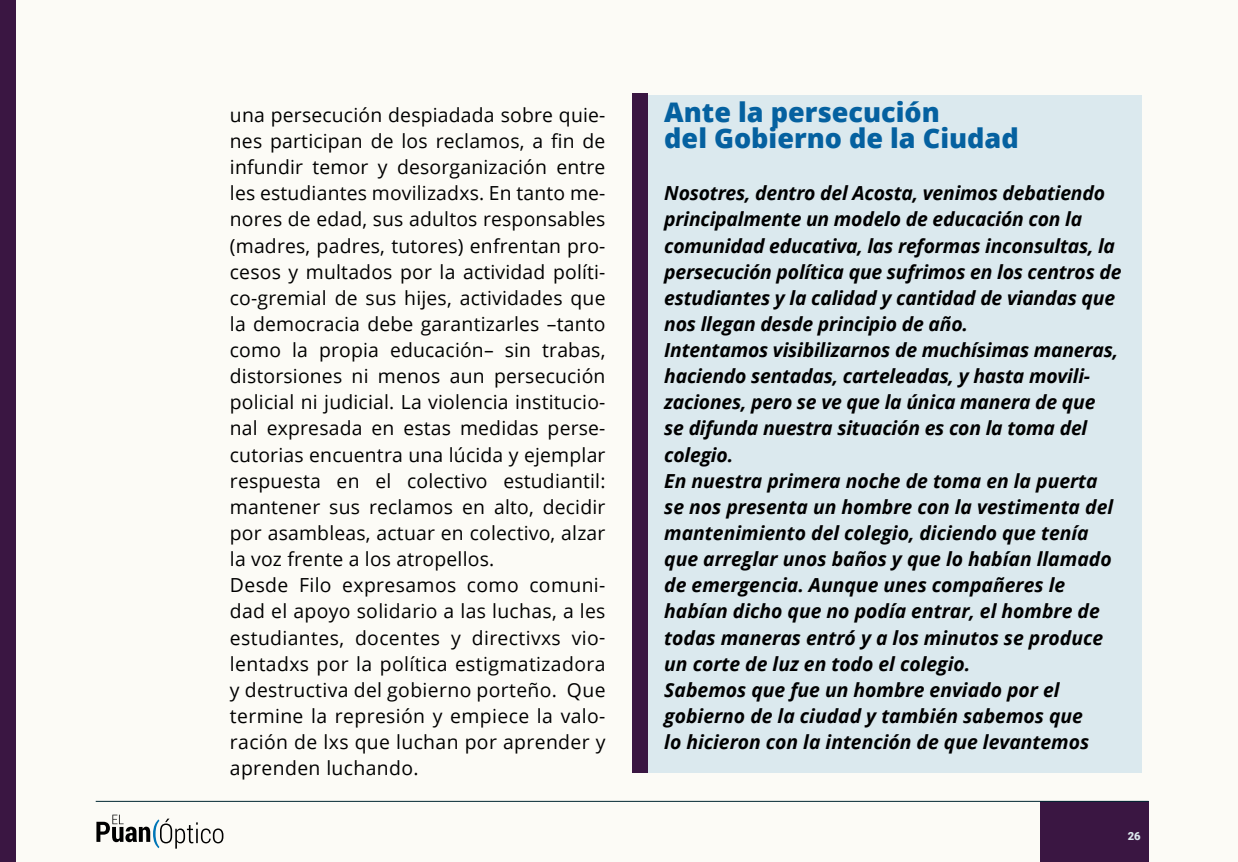
<style>
.page{position:relative;width:1238px;height:862px;background:#fff}
.page>*{position:absolute;margin:0;border:0;box-sizing:border-box;transform-origin:0 0}
.t1{font:800 27px/26.1px "Open Sans";color:#0561a0}
.t2{font:19.35px/26.1px "Open Sans";letter-spacing:.01em;color:#000}
.t3{font:italic 700 19.35px/26.1px "Open Sans";letter-spacing:-.01em;color:#000}
.t4{font:900 11.25px "Roboto";color:#dbe9ee}
</style>
<div class="page">
<div style="left:0;top:0;width:1237px;height:861px;background:#fcfbf6"></div>
<div style="left:0;top:0;width:16px;height:861px;background:#3a1642"></div>
<div style="left:1039px;top:800px;width:109px;height:61px;background:#3a1642"></div>
<hr style="left:96px;top:800px;width:1052px;height:1px;background:#002732">
<svg style="left:96px;top:814px;width:127px;height:34px"></svg>
<div style="left:632px;top:96px;width:510px;height:676px;background:#dbe9ee"></div>
<div style="left:632px;top:94px;width:16px;height:678px;background:#3a1642"></div>
<p class="t2" style="left:230px;top:101px;width:377px">una persecución despiadada sobre quie&shy;nes participan de los reclamos, a fin de infundir temor y desorganización entre les estudiantes movilizadxs. En tanto me&shy;nores de edad, sus adultos responsables (madres, padres, tutores) enfrentan pro&shy;cesos y multados por la actividad políti&shy;co-gremial de sus hijes, actividades que la democracia debe garantizarles –tanto como la propia educación– sin trabas, distorsiones ni menos aun persecución policial ni judicial. La violencia institucio&shy;nal expresada en estas medidas perse&shy;cutorias encuentra una lúcida y ejemplar respuesta en el colectivo estudiantil: mantener sus reclamos en alto, decidir por asambleas, actuar en colectivo, alzar la voz frente a los atropellos.<br>Desde Filo expresamos como comuni&shy;dad el apoyo solidario a las luchas, a les estudiantes, docentes y directivxs vio&shy;lentadxs por la política estigmatizadora y destructiva del gobierno porteño. Que termine la represión y empiece la valo&shy;ración de lxs que luchan por aprender y aprenden luchando.</p>
<h1 class="t1" style="left:664px;top:98px;width:356px">Ante la persecución<br>del Gobierno de la Ciudad</h1>
<p class="t3" style="left:664px;top:180px;width:459px">Nosotres, dentro del Acosta, venimos debatiendo principalmente un modelo de educación con la comunidad educativa, las reformas inconsultas, la persecución política que sufrimos en los centros de estudiantes y la calidad y cantidad de viandas que nos llegan desde principio de año.<br>Intentamos visibilizarnos de muchísimas maneras, haciendo sentadas, carteleadas, y hasta movili&shy;zaciones, pero se ve que la única manera de que<br>se difunda nuestra situación es con la toma del colegio.<br>En nuestra primera noche de toma en la puerta se nos presenta un hombre con la vestimenta del mantenimiento del colegio, diciendo que tenía que arreglar unos baños y que lo habían llamado de emergencia. Aunque unes compañeres le habían dicho que no podía entrar, el hombre de todas maneras entró y a los minutos se produce un corte de luz en todo el colegio.<br>Sabemos que fue un hombre enviado por el gobierno de la ciudad y también sabemos que<br>lo hicieron con la intención de que levantemos</p>
<p class="t4" style="left:1127px;top:827px;width:14px">26</p>
</div>
